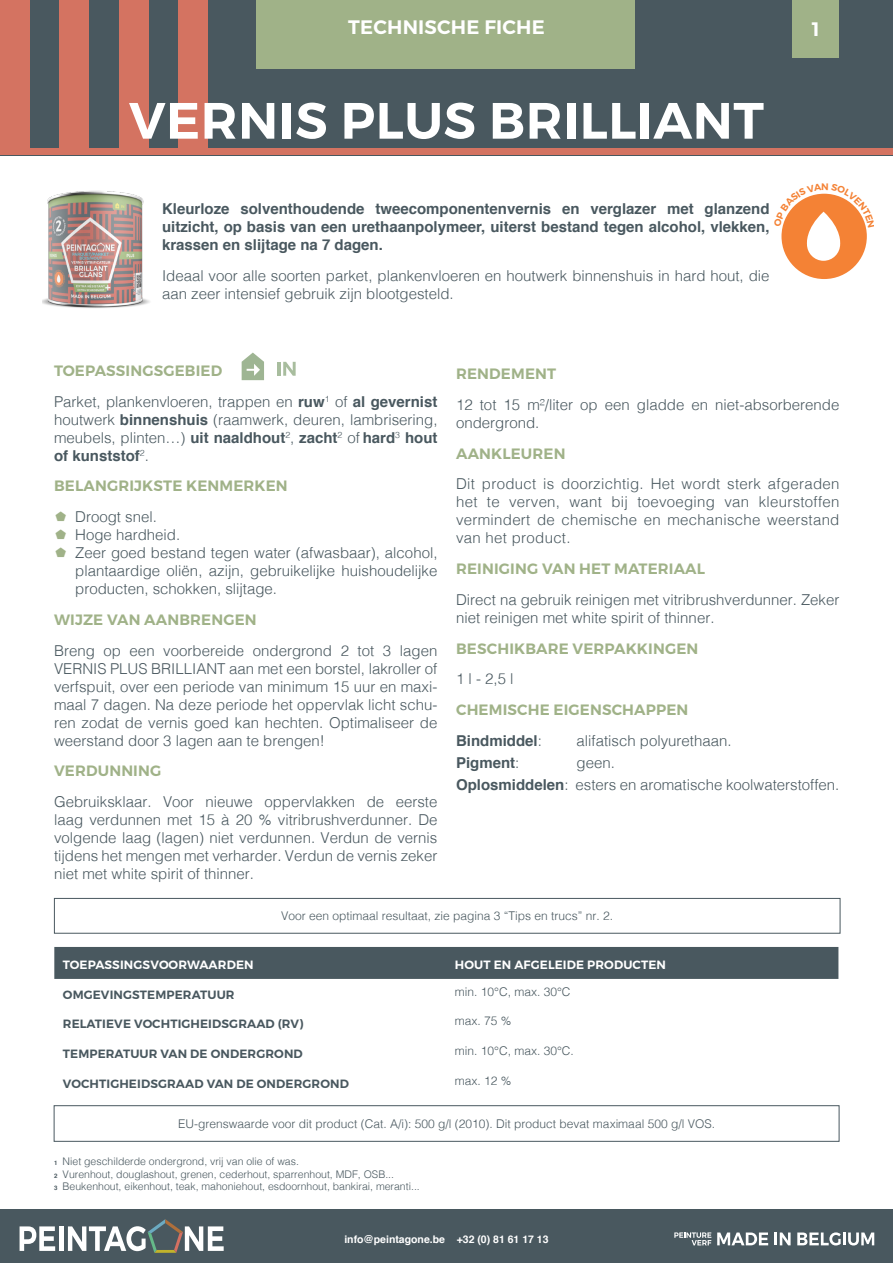
<style>
.page{position:relative;width:893px;height:1263px;background:#fff}
.page>*{position:absolute;margin:0;border:0;box-sizing:border-box;transform-origin:0 0}
.Titre_produit{font:600 51px "Montserrat";letter-spacing:.01em;color:#fff}
.Titre_Pages{font:600 19.5px "Montserrat";letter-spacing:.01em;color:#fff}
.Sous_titre-Jaune{font:600 19.5px "Montserrat";color:#fff}
.texte{font:300 15px/18px "Helvetica";color:#49585f;text-align:justify}
.En_tête_bold{font:700 15px/18px "Helvetica";color:#49585f;text-align:justify}
.texte-2{font:600 15px "Montserrat";letter-spacing:.01em;color:#a0b288}
.Sous-titre-Vert_Vern{font:600 15px "Montserrat";letter-spacing:.01em;color:#a0b288}
.texte-3{font:700 15px "Helvetica";color:#49585f}
.cadre-espace{font:300 12px "Helvetica";color:#49585f}
.titre_tableau_noir{font:600 12px "Montserrat";letter-spacing:.01em;color:#49585f}
.texte_tableau_fihe{font:300 12px "Helvetica";color:#49585f}
.titre_tableau_blanc{font:600 12px "Montserrat";letter-spacing:.01em;color:#fff}
.t1{font:300 10.5px "Helvetica";color:#49585f}
.t2{font:700 10.5px "Helvetica";color:#fff}
.s1{font-weight:700}
.s2{font-weight:300}
.s3{font-weight:700;font-size:6.15px}
</style>
<div class="page">
<div style="left:0;top:1210px;width:893px;height:53px;background:#49585f"></div>
<svg style="left:20px;top:1226px;width:35px;height:25px"></svg>
<hr style="left:59px;top:1226px;width:4px;height:25px;background:#fff">
<svg style="left:68px;top:1219px;width:156px;height:34px"></svg>
<svg style="left:717px;top:1232px;width:51px;height:13px"></svg>
<svg style="left:774px;top:1232px;width:17px;height:13px"></svg>
<svg style="left:797px;top:1232px;width:77px;height:13px"></svg>
<svg style="left:674px;top:1232px;width:37px;height:13px"></svg>
<div style="left:0;top:0;width:893px;height:155px;background:#49585f"></div>
<div style="left:0;top:148px;width:893px;height:7px;background:#d47361"></div>
<div style="left:0;top:0;width:30px;height:149px;background:#d47361"></div>
<div style="left:59px;top:0;width:30px;height:149px;background:#d47361"></div>
<div style="left:119px;top:0;width:30px;height:149px;background:#d47361"></div>
<div style="left:178px;top:0;width:30px;height:149px;background:#d47361"></div>
<div style="left:54px;top:947px;width:784px;height:32px;background:#49585f"></div>
<div style="left:792px;top:0;width:47px;height:57px;background:#a0b288"></div>
<div style="left:54px;top:1105px;width:785px;height:36px;border:1px solid #49585f"></div>
<div style="left:781px;top:194px;width:86px;height:85px;background:#f48235;border-radius:50%"></div>
<div style="left:54px;top:898px;width:786px;height:35px;border:1px solid #49585f"></div>
<hr style="left:277px;top:362px;width:3px;height:14px;background:#94ad87">
<svg style="left:283px;top:362px;width:13px;height:14px"></svg>
<svg style="left:242px;top:353px;width:22px;height:27px"></svg>
<img style="left:42px;top:191px;width:108px;height:117px">
<div style="left:257px;top:0;width:378px;height:69px;background:#a0b288"></div>
<svg style="left:781px;top:193px;width:86px;height:68px"></svg>
<p class="Titre_Pages" style="left:348px;top:15px;width:198px">TECHNISCHE FICHE</p>
<p class="Titre_produit" style="left:129px;top:89px;width:636px">VERNIS PLUS BRILLIANT</p>
<p class="En_tête_bold" style="left:162px;top:200px;width:609px">Kleurloze solventhoudende tweecomponentenvernis en verglazer met glanzend uitzicht, op basis van een urethaanpolymeer, uiterst bestand tegen alcohol, vlekken, krassen en slijtage na 7 dagen.</p>
<p class="texte" style="left:162px;top:265px;width:609px">Ideaal voor alle soorten parket, plankenvloeren en houtwerk binnenshuis in hard hout, die aan zeer intensief gebruik zijn blootgesteld.</p>
<p class="Sous_titre-Jaune" style="left:812px;top:17px;width:9px">1</p>
<p class="Sous-titre-Vert_Vern" style="left:54px;top:361px;width:170px">TOEPASSINGSGEBIED</p>
<p class="texte" style="left:54px;top:391px;width:385px">Parket, plankenvloeren, trappen en <span class="s1">ruw</span><sup>1</sup> of <span class="s1">al gevernist </span>houtwerk <span class="s1">binnenshuis</span> (raamwerk, deuren, lambrisering, meubels, plinten…) <span class="s1">uit naaldhout</span><sup>2</sup>, <span class="s1">zacht</span><sup>2</sup> of <span class="s1">hard</span><sup>3</sup> <span class="s1">hout of kunststof</span><sup>2</sup>.</p>
<p class="Sous-titre-Vert_Vern" style="left:54px;top:477px;width:235px">BELANGRIJKSTE KENMERKEN</p>
<p class="texte" style="left:75px;top:507px;width:83px">Droogt snel.</p>
<p class="texte" style="left:75px;top:525px;width:107px">Hoge hardheid.</p>
<p class="texte" style="left:75px;top:543px;width:364px">Zeer goed bestand tegen water (afwasbaar), alcohol, plantaardige oliën, azijn, gebruikelijke huishoudelijke producten, schokken, slijtage.</p>
<p class="Sous-titre-Vert_Vern" style="left:54px;top:610px;width:204px">WIJZE VAN AANBRENGEN</p>
<p class="texte" style="left:54px;top:640px;width:385px">Breng op een voorbereide ondergrond 2 tot 3 lagen VERNIS PLUS BRILLIANT aan met een borstel, lakroller of verfspuit, over een periode van minimum 15 uur en maxi&shy;maal 7 dagen. Na deze periode het oppervlak licht schu&shy;ren zodat de vernis goed kan hechten. Optimaliseer de weerstand door 3 lagen aan te brengen!</p>
<p class="Sous-titre-Vert_Vern" style="left:54px;top:762px;width:109px">VERDUNNING</p>
<p class="texte" style="left:54px;top:792px;width:385px">Gebruiksklaar. Voor nieuwe oppervlakken de eerste laag verdunnen met 15 à 20 % vitribrushverdunner. De volgende laag (lagen) niet verdunnen. Verdun de vernis tijdens het mengen met verharder. Verdun de vernis zeker niet met white spirit of thinner.</p>
<p class="Sous-titre-Vert_Vern" style="left:456px;top:364px;width:102px">RENDEMENT</p>
<p class="texte" style="left:456px;top:394px;width:385px">12 tot 15 m²/liter op een gladde en niet-absorberende ondergrond.</p>
<p class="texte-2" style="left:456px;top:444px;width:111px">AANKLEUREN</p>
<p class="texte" style="left:456px;top:474px;width:385px">Dit product is doorzichtig. Het wordt sterk afgeraden het te verven, want bij toevoeging van kleurstoffen vermindert de chemische en mechanische weerstand van het product.</p>
<p class="texte-2" style="left:456px;top:559px;width:250px">REINIGING VAN HET MATERIAAL</p>
<p class="texte" style="left:456px;top:589px;width:385px">Direct na gebruik reinigen met vitribrushverdunner. Zeker niet reinigen met white spirit of thinner.</p>
<p class="texte-2" style="left:456px;top:639px;width:244px">BESCHIKBARE VERPAKKINGEN</p>
<p class="texte" style="left:456px;top:669px;width:59px">1 l - 2,5 l</p>
<p class="texte-2" style="left:456px;top:700px;width:234px">CHEMISCHE EIGENSCHAPPEN</p>
<p class="texte-3" style="left:456px;top:728px;width:87px">Bindmiddel<span class="s2">:</span></p>
<p class="texte" style="left:577px;top:730px;width:157px">alifatisch polyurethaan.</p>
<p class="texte-3" style="left:456px;top:751px;width:65px">Pigment<span class="s2">:</span></p>
<p class="texte" style="left:577px;top:753px;width:40px">geen.</p>
<p class="texte" style="left:456px;top:775px;width:385px"><span class="s1">Oplosmiddelen</span>: esters en aromatische koolwaterstoffen.</p>
<p class="cadre-espace" style="left:281px;top:906px;width:334px">Voor een optimaal resultaat, zie pagina 3 “Tips en trucs” nr. 2.</p>
<p class="titre_tableau_blanc" style="left:63px;top:957px;width:192px">TOEPASSINGSVOORWAARDEN</p>
<p class="titre_tableau_blanc" style="left:455px;top:957px;width:213px">HOUT EN AFGELEIDE PRODUCTEN</p>
<p class="titre_tableau_noir" style="left:63px;top:987px;width:173px">OMGEVINGSTEMPERATUUR</p>
<p class="texte_tableau_fihe" style="left:455px;top:981px;width:117px">min. 10°C, max. 30°C</p>
<p class="titre_tableau_noir" style="left:63px;top:1016px;width:242px">RELATIEVE VOCHTIGHEIDSGRAAD (RV)</p>
<p class="texte_tableau_fihe" style="left:455px;top:1010px;width:58px">max. 75 %</p>
<p class="titre_tableau_noir" style="left:63px;top:1046px;width:241px">TEMPERATUUR VAN DE ONDERGROND</p>
<p class="texte_tableau_fihe" style="left:455px;top:1040px;width:120px">min. 10°C, max. 30°C.</p>
<p class="titre_tableau_noir" style="left:63px;top:1076px;width:288px">VOCHTIGHEIDSGRAAD VAN DE ONDERGROND</p>
<p class="texte_tableau_fihe" style="left:455px;top:1070px;width:58px">max. 12 %</p>
<p class="cadre-espace" style="left:178px;top:1113px;width:538px">EU-grenswaarde voor dit product (Cat. A/i): 500 g/l (2010). Dit product bevat maximaal 500 g/l VOS.</p>
<p class="t1" style="left:54px;top:1152px;width:246px"><span class="s3">1</span> Niet geschilderde ondergrond, vrij van olie of was.</p>
<p class="t1" style="left:54px;top:1165px;width:341px"><span class="s3">2</span> Vurenhout, douglashout, grenen, cederhout, sparrenhout, MDF, OSB...</p>
<p class="t1" style="left:54px;top:1177px;width:367px"><span class="s3">3</span> Beukenhout, eikenhout, teak, mahoniehout, esdoornhout, bankirai, meranti...</p>
<p class="t2" style="left:344px;top:1231px;width:206px">info@peintagone.be +32 (0) 81 61 17 13</p>
</div>
